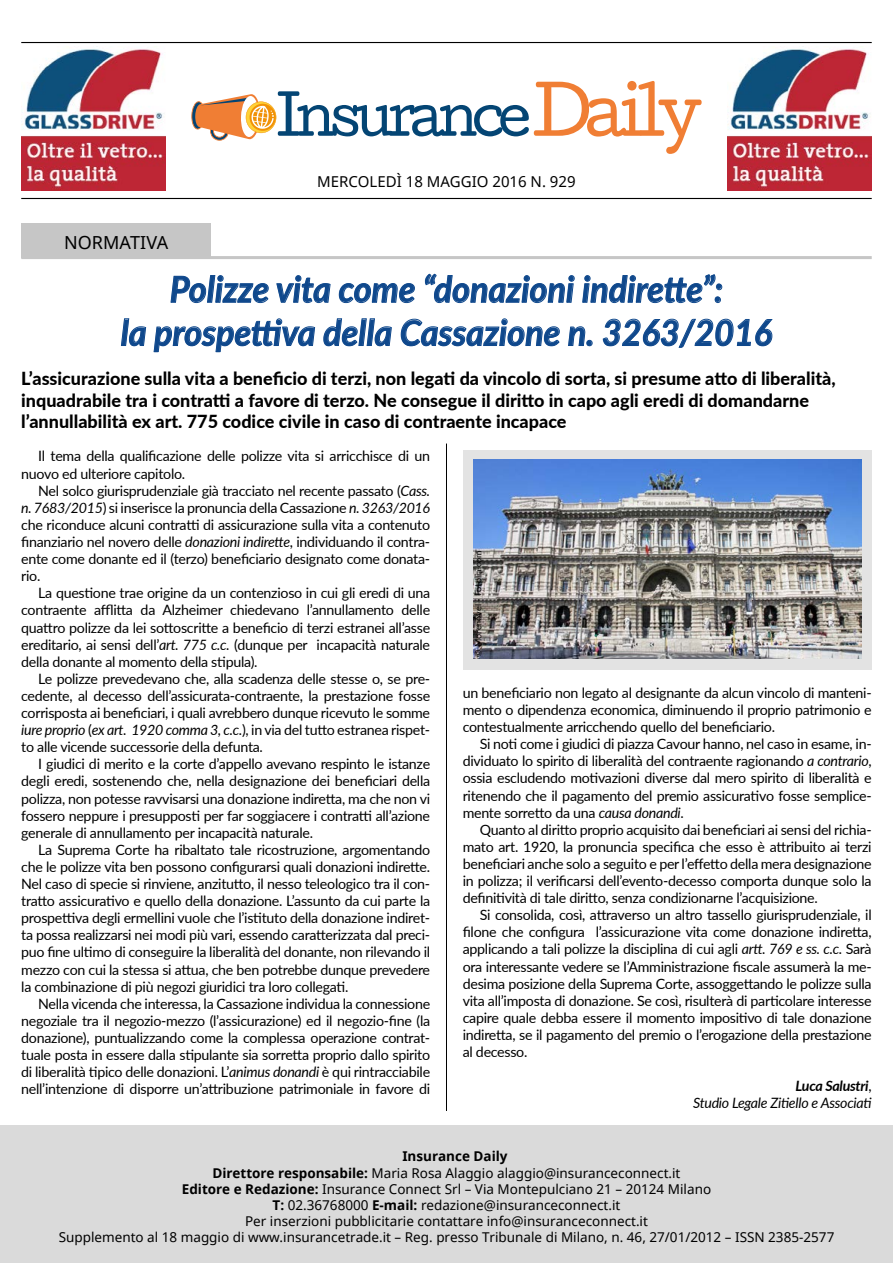
<style>
.page{position:relative;width:893px;height:1263px;background:#fff}
.page>*{position:absolute;margin:0;border:0;box-sizing:border-box;transform-origin:0 0}
.t1{font:italic 700 36px/43.2px "Lato";color:#0f488c;text-align:center;scale:.95 1}
.t2{font:800 18px/21.6px "Lato";color:#000}
.t3{font:18px "Noto Sans";color:#000}
.t4{font:15px "Noto Sans";color:#000}
.t5{font:14.25px/17.1px "Lato";letter-spacing:-.02em;color:#000;text-align:justify}
.t6{font:italic 14.25px/17.1px "Lato";letter-spacing:-.02em;color:#000;text-align:right}
.t7{font:13.5px "Noto Sans";color:#000}
.t8{font:700 13.5px "Noto Sans";color:#000}
.t9{font:9px "Lato";color:#000}
.s1{font-style:italic}
.s2{font-weight:700}
.s3{font-style:normal}
</style>
<div class="page">
<hr style="left:21px;top:42px;width:851px;height:1px;background:#000">
<hr style="left:21px;top:198px;width:851px;height:1px;background:#000">
<svg style="left:191px;top:81px;width:511px;height:73px"></svg>
<img style="left:21px;top:46px;width:145px;height:145px">
<img style="left:727px;top:46px;width:145px;height:145px">
<div style="left:0;top:1125px;width:893px;height:138px;background:#dadada"></div>
<hr style="left:446px;top:443px;width:1px;height:668px;background:#000">
<hr style="left:21px;top:256px;width:851px;height:3px;background:#c6c6c6">
<div style="left:21px;top:223px;width:190px;height:35px;background:#c6c6c6"></div>
<div style="left:463px;top:450px;width:409px;height:219px;background:#e3e3e3"></div>
<img style="left:473px;top:459px;width:388px;height:200px">
<svg style="left:121px;top:318px;width:25px;height:29px"></svg>
<svg style="left:153px;top:273px;width:620px;height:79px"></svg>
<p class="t3" style="left:64px;top:230px;width:106px">NORMATIVA</p>
<p class="t4" style="left:317px;top:171px;width:260px">MERCOLEDÌ 18 MAGGIO 2016 N. 929</p>
<h1 class="t1" style="left:121px;top:266px;width:687px">Polizze vita come “donazioni indirette”:<br>la prospettiva della Cassazione n. 3263/2016</h1>
<p class="t2" style="left:21px;top:367px;width:816px">L’assicurazione sulla vita a beneficio di terzi, non legati da vincolo di sorta, si presume atto di liberalità, inquadrabile tra i contratti a favore di terzo. Ne consegue il diritto in capo agli eredi di domandarne l’annullabilità ex art. 775 codice civile in caso di contraente incapace</p>
<p class="t5" style="left:21px;top:447px;width:410px;text-indent:17px">Il tema della qualificazione delle polizze vita si arricchisce di un nuovo ed ulteriore capitolo.</p>
<p class="t5" style="left:21px;top:481px;width:410px;text-indent:17px">Nel solco giurisprudenziale già tracciato nel recente passato (<span class="s1">Cass. n. 7683/2015</span>) si inserisce la pronuncia della Cassazione <span class="s1">n. 3263/2016 </span>che riconduce alcuni contratti di assicurazione sulla vita a contenuto finanziario nel novero delle <span class="s1">donazioni indirette</span>, individuando il contra&shy;ente come donante ed il (terzo) beneficiario designato come donata&shy;rio.</p>
<p class="t5" style="left:21px;top:584px;width:410px;text-indent:17px">La questione trae origine da un contenzioso in cui gli eredi di una contraente afflitta da Alzheimer chiedevano l’annullamento delle quattro polizze da lei sottoscritte a beneficio di terzi estranei all’asse ereditario, ai sensi dell’<span class="s1">art. 775 c.c.</span> (dunque per incapacità naturale della donante al momento della stipula).</p>
<p class="t5" style="left:21px;top:669px;width:410px;text-indent:17px">Le polizze prevedevano che, alla scadenza delle stesse o, se pre&shy;cedente, al decesso dell’assicurata-contraente, la prestazione fosse corrisposta ai beneficiari, i quali avrebbero dunque ricevuto le somme <span class="s1">iure proprio</span> (<span class="s1">ex art. 1920 comma 3, c.c.</span>), in via del tutto estranea rispet&shy;to alle vicende successorie della defunta.</p>
<p class="t5" style="left:21px;top:755px;width:410px;text-indent:17px">I giudici di merito e la corte d’appello avevano respinto le istanze degli eredi, sostenendo che, nella designazione dei beneficiari della polizza, non potesse ravvisarsi una donazione indiretta, ma che non vi fossero neppure i presupposti per far soggiacere i contratti all’azione generale di annullamento per incapacità naturale.</p>
<p class="t5" style="left:21px;top:840px;width:410px;text-indent:17px">La Suprema Corte ha ribaltato tale ricostruzione, argomentando che le polizze vita ben possono configurarsi quali donazioni indirette.<br>Nel caso di specie si rinviene, anzitutto, il nesso teleologico tra il con&shy;tratto assicurativo e quello della donazione. L’assunto da cui parte la prospettiva degli ermellini vuole che l’istituto della donazione indiret&shy;ta possa realizzarsi nei modi più vari, essendo caratterizzata dal preci&shy;puo fine ultimo di conseguire la liberalità del donante, non rilevando il mezzo con cui la stessa si attua, che ben potrebbe dunque prevedere la combinazione di più negozi giuridici tra loro collegati.</p>
<p class="t5" style="left:21px;top:994px;width:410px;text-indent:17px">Nella vicenda che interessa, la Cassazione individua la connessione negoziale tra il negozio-mezzo (l’assicurazione) ed il negozio-fine (la donazione), puntualizzando come la complessa operazione contrat&shy;tuale posta in essere dalla stipulante sia sorretta proprio dallo spirito di liberalità tipico delle donazioni. L’<span class="s1">animus donandi</span> è qui rintracciabile nell’intenzione di disporre un’attribuzione patrimoniale in favore di</p>
<p class="t9" style="left:472px;top:657px;width:107px;rotate:-90deg">© Morenovel - Fotolia.com</p>
<p class="t5" style="left:463px;top:683px;width:410px">un beneficiario non legato al designante da alcun vincolo di manteni&shy;mento o dipendenza economica, diminuendo il proprio patrimonio e contestualmente arricchendo quello del beneficiario.</p>
<p class="t5" style="left:463px;top:735px;width:410px;text-indent:17px">Si noti come i giudici di piazza Cavour hanno, nel caso in esame, in&shy;dividuato lo spirito di liberalità del contraente ragionando <span class="s1">a contrario</span>, ossia escludendo motivazioni diverse dal mero spirito di liberalità e ritenendo che il pagamento del premio assicurativo fosse semplice&shy;mente sorretto da una <span class="s1">causa donandi</span>.</p>
<p class="t5" style="left:463px;top:820px;width:410px;text-indent:17px">Quanto al diritto proprio acquisito dai beneficiari ai sensi del richia&shy;mato art. 1920, la pronuncia specifica che esso è attribuito ai terzi beneficiari anche solo a seguito e per l’effetto della mera designazione in polizza; il verificarsi dell’evento-decesso comporta dunque solo la definitività di tale diritto, senza condizionarne l’acquisizione.</p>
<p class="t5" style="left:463px;top:906px;width:410px;text-indent:17px">Si consolida, così, attraverso un altro tassello giurisprudenziale, il filone che configura l’assicurazione vita come donazione indiretta, applicando a tali polizze la disciplina di cui agli <span class="s1">artt. 769 e ss. c.c.</span> Sarà ora interessante vedere se l’Amministrazione fiscale assumerà la me&shy;desima posizione della Suprema Corte, assoggettando le polizze sulla vita all’imposta di donazione. Se così, risulterà di particolare interesse capire quale debba essere il momento impositivo di tale donazione indiretta, se il pagamento del premio o l’erogazione della prestazione al decesso.</p>
<p class="t6" style="left:693px;top:1077px;width:180px"><span class="s2">Luca Salustri</span><span class="s3">,<br></span>Studio Legale Zitiello e Associati</p>
<p class="t8" style="left:402px;top:1147px;width:107px">Insurance Daily</p>
<p class="t7" style="left:212px;top:1163px;width:469px"><span class="s2">Direttore responsabile:</span> Maria Rosa Alaggio alaggio@insuranceconnect.it</p>
<p class="t7" style="left:182px;top:1179px;width:531px"><span class="s2">Editore e Redazione:</span> Insurance Connect Srl – Via Montepulciano 21 – 20124 Milano</p>
<p class="t7" style="left:273px;top:1196px;width:349px"><span class="s2">T:</span> 02.36768000 <span class="s2">E-mail:</span> redazione@insuranceconnect.it</p>
<p class="t7" style="left:245px;top:1212px;width:404px">Per inserzioni pubblicitarie contattare info@insuranceconnect.it</p>
<p class="t7" style="left:59px;top:1228px;width:777px">Supplemento al 18 maggio di www.insurancetrade.it – Reg. presso Tribunale di Milano, n. 46, 27/01/2012 – ISSN 2385-2577</p>
</div>
